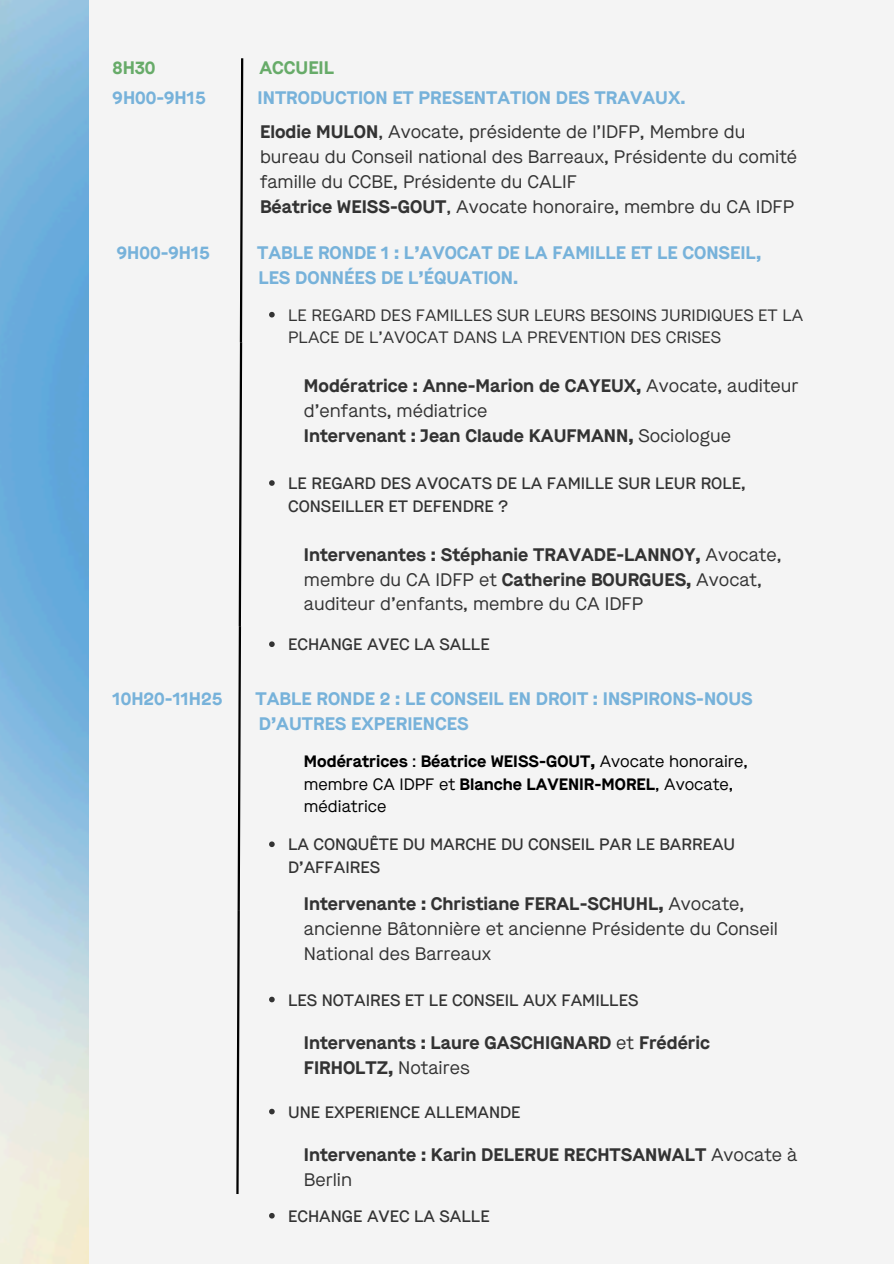
<style>
.page{position:relative;width:894px;height:1264px;background:#fff}
.page>*{position:absolute;margin:0;border:0;box-sizing:border-box;transform-origin:0 0}
.t1{font:18.15px/24.8px "Maison";color:#333}
.t2{font:700 18.15px/24.8px "Maison";color:#77b2da}
.t3{font:700 18.15px/24.8px "Maison";color:#333}
.t4{font:700 18.15px "Maison";color:#67ab69}
.t5{font:500 16.5px/22.5px "Maison";color:#333}
.t6{font:700 16.5px/22.5px "Maison";color:#000}
.t7{font:16.5px/22.5px "Maison";color:#333}
.s1{font-weight:700}
.s2{font-weight:400}
</style>
<div class="page">
<img style="left:0;top:0;width:89px;height:1263px">
<div style="left:89px;top:0;width:804px;height:1263px;background:#f4f4f4"></div>
<svg style="left:236px;top:58px;width:8px;height:1136px"></svg>
<svg style="left:269px;top:312px;width:5px;height:5px"></svg>
<svg style="left:269px;top:480px;width:5px;height:6px"></svg>
<svg style="left:269px;top:641px;width:5px;height:6px"></svg>
<svg style="left:269px;top:841px;width:5px;height:6px"></svg>
<svg style="left:269px;top:996px;width:5px;height:6px"></svg>
<svg style="left:269px;top:1108px;width:5px;height:6px"></svg>
<svg style="left:269px;top:1213px;width:5px;height:5px"></svg>
<p class="t4" style="left:113px;top:56px;width:44px">8H30</p>
<p class="t4" style="left:259px;top:56px;width:76px">ACCUEIL</p>
<h1 class="t2" style="left:113px;top:86px;width:95px">9H00-9H15</h1>
<h1 class="t2" style="left:257px;top:86px;width:429px">INTRODUCTION ET PRESENTATION DES TRAVAUX.</h1>
<h1 class="t1" style="left:260px;top:120px;width:538px"><span class="s1">Elodie MULON</span>, Avocate, présidente de l’IDFP, Membre du bureau du Conseil national des Barreaux, Présidente du comité famille du CCBE, Présidente du CALIF</h1>
<p class="t1" style="left:260px;top:194px;width:535px"><span class="s1">Béatrice WEISS-GOUT</span>, Avocate honoraire, membre du CA IDFP</p>
<p class="t2" style="left:117px;top:241px;width:95px">9H00-9H15</p>
<p class="t2" style="left:257px;top:241px;width:505px">TABLE RONDE 1 : L’AVOCAT DE LA FAMILLE ET LE CONSEIL,<br>LES DONNÉES DE L’ÉQUATION.</p>
<p class="t7" style="left:288px;top:304px;width:516px">LE REGARD DES FAMILLES SUR LEURS BESOINS JURIDIQUES ET LA<br>PLACE DE L’AVOCAT DANS LA PREVENTION DES CRISES</p>
<h1 class="t1" style="left:304px;top:374px;width:496px"><span class="s1">Modératrice : Anne-Marion de CAYEUX,</span> Avocate, auditeur d’enfants, médiatrice</h1>
<p class="t3" style="left:304px;top:423px;width:428px">Intervenant : Jean Claude KAUFMANN, <span class="s2">Sociologue</span></p>
<p class="t5" style="left:288px;top:472px;width:459px">LE REGARD DES AVOCATS DE LA FAMILLE SUR LEUR ROLE,<br>CONSEILLER ET DEFENDRE ?</p>
<p class="t1" style="left:304px;top:542px;width:479px"><span class="s1">Intervenantes : Stéphanie TRAVADE-LANNOY,</span> Avocate, membre du CA IDFP et <span class="s1">Catherine BOURGUES,</span> Avocat, auditeur d’enfants, membre du CA IDFP</p>
<p class="t5" style="left:288px;top:633px;width:203px">ECHANGE AVEC LA SALLE</p>
<p class="t2" style="left:113px;top:687px;width:111px">10H20-11H25</p>
<p class="t2" style="left:255px;top:687px;width:498px">TABLE RONDE 2 : LE CONSEIL EN DROIT : INSPIRONS-NOUS<br>D’AUTRES EXPERIENCES</p>
<p class="t6" style="left:304px;top:750px;width:445px">Modératrices <span class="s2">:</span> Béatrice WEISS-GOUT, <span class="s2">Avocate honoraire, membre CA IDPF et</span> Blanche LAVENIR-MOREL<span class="s2">, Avocate, médiatrice</span></p>
<p class="t5" style="left:288px;top:833px;width:448px">LA CONQUÊTE DU MARCHE DU CONSEIL PAR LE BARREAU<br>D’AFFAIRES</p>
<h1 class="t1" style="left:304px;top:891px;width:475px"><span class="s1">Intervenante : Christiane FERAL-SCHUHL,</span> Avocate, ancienne Bâtonnière et ancienne Présidente du Conseil<br>National des Barreaux</h1>
<p class="t5" style="left:288px;top:989px;width:352px">LES NOTAIRES ET LE CONSEIL AUX FAMILLES</p>
<p class="t3" style="left:304px;top:1030px;width:407px">Intervenants : Laure GASCHIGNARD <span class="s2">et</span> Frédéric<br>FIRHOLTZ, <span class="s2">Notaires</span></p>
<p class="t5" style="left:288px;top:1101px;width:234px">UNE EXPERIENCE ALLEMANDE</p>
<p class="t3" style="left:304px;top:1142px;width:495px">Intervenante : Karin DELERUE RECHTSANWALT <span class="s2">Avocate à<br>Berlin</span></p>
<p class="t5" style="left:288px;top:1205px;width:203px">ECHANGE AVEC LA SALLE</p>
</div>
